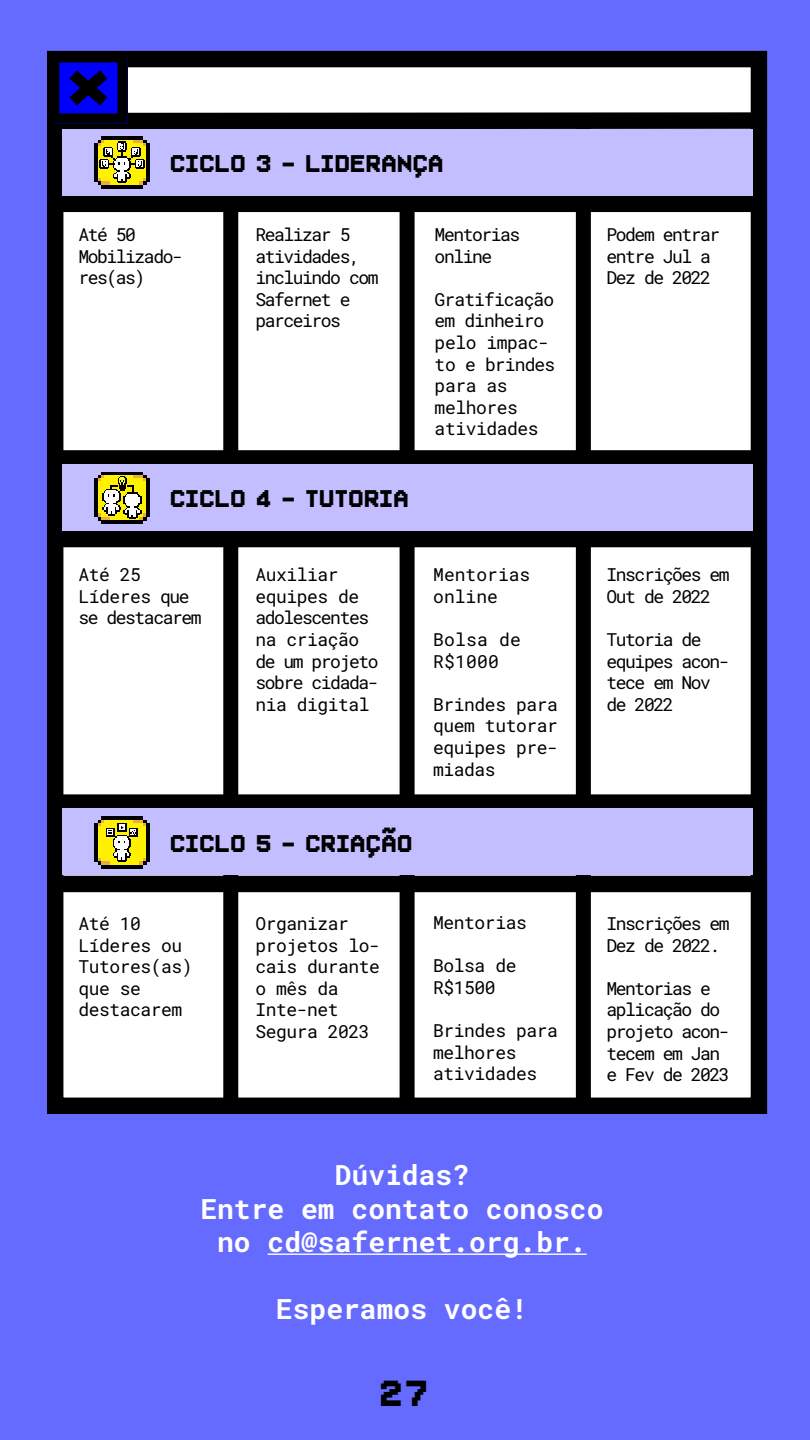
<style>
.page{position:relative;width:810px;height:1440px;background:#666bff}
.page>*{position:absolute;margin:0;border:0;box-sizing:border-box;transform-origin:0 0}
.t1{font:45px "Superstar";color:#000}
.t2{font:30px "Superstar";letter-spacing:.02em;color:#000}
.t3{font:700 28px/33.6px "Roboto Mono";color:#fff;text-align:center}
.t4{font:18px/21.6px "Roboto Mono";letter-spacing:-.025em;color:#000}
.t5{font:18px/21.6px "Roboto Mono";letter-spacing:-.08em;color:#000}
.t6{font:18px/21.6px "Roboto Mono";letter-spacing:-.05em;color:#000;text-align:justify}
.t7{font:18px/21.6px "Roboto Mono";color:#000}
.t8{font:18px/21.6px "Roboto Mono";letter-spacing:.01em;color:#000}
</style>
<div class="page">
<div style="left:55px;top:59px;width:704px;height:1047px;background:#fff"></div>
<div style="left:47px;top:51px;width:720px;height:1063px;border:16px solid #000"></div>
<div style="left:223px;top:121px;width:15px;height:982px;background:#000"></div>
<div style="left:400px;top:121px;width:15px;height:982px;background:#000"></div>
<div style="left:576px;top:121px;width:15px;height:982px;background:#000"></div>
<div style="left:54px;top:196px;width:709px;height:16px;background:#000"></div>
<div style="left:54px;top:531px;width:709px;height:16px;background:#000"></div>
<div style="left:54px;top:876px;width:709px;height:16px;background:#000"></div>
<div style="left:56px;top:450px;width:708px;height:15px;background:#000"></div>
<div style="left:56px;top:794px;width:708px;height:15px;background:#000"></div>
<div style="left:62px;top:129px;width:690px;height:67px;background:#c3beff"></div>
<div style="left:62px;top:465px;width:690px;height:66px;background:#c3beff"></div>
<div style="left:62px;top:809px;width:690px;height:66px;background:#c3beff"></div>
<svg style="left:47px;top:52px;width:721px;height:136px"></svg>
<svg style="left:95px;top:472px;width:54px;height:51px;background:#a1993c"></svg>
<svg style="left:95px;top:817px;width:54px;height:51px;background:#ada32d"></svg>
<hr style="left:268px;top:1254px;width:319px;height:1px;background:#fff">
<h2 class="t2" style="left:171px;top:144px;width:275px">Ciclo 3 - Liderança</h2>
<p class="t5" style="left:78px;top:223px;width:106px">Até 50<br>Mobilizado&shy;res(as)</p>
<p class="t5" style="left:607px;top:223px;width:115px">Podem entrar entre Jul a<br>Dez de 2022</p>
<p class="t5" style="left:255px;top:223px;width:125px">Realizar 5 atividades, incluindo com<br>Safernet e parceiros</p>
<p class="t5" style="left:435px;top:223px;width:87px">Mentorias online</p>
<p class="t4" style="left:435px;top:288px;width:122px">Gratificação em dinheiro pelo impac&shy;to e brindes para as melhores atividades</p>
<h2 class="t2" style="left:171px;top:479px;width:240px">Ciclo 4 - Tutoria</h2>
<p class="t5" style="left:78px;top:563px;width:125px">Até 25<br>Líderes que se destacarem</p>
<p class="t4" style="left:255px;top:563px;width:125px">Auxiliar equipes de adolescentes na criação de um projeto sobre cidada&shy;nia digital</p>
<p class="t7" style="left:433px;top:563px;width:99px">Mentorias online</p>
<p class="t8" style="left:433px;top:628px;width:89px">Bolsa de<br>R$1000</p>
<p class="t6" style="left:433px;top:693px;width:126px">Brindes para quem tutorar equipes pre&shy;miadas</p>
<h2 class="t2" style="left:171px;top:824px;width:244px">Ciclo 5 - Criação</h2>
<p class="t4" style="left:78px;top:912px;width:116px">Até 10<br>Líderes ou<br>Tutores(as) que se destacarem</p>
<p class="t4" style="left:255px;top:912px;width:126px">Organizar projetos lo&shy;cais durante o mês da<br>Inte-net<br>Segura 2023</p>
<p class="t4" style="left:433px;top:911px;width:95px">Mentorias</p>
<p class="t4" style="left:433px;top:954px;width:85px">Bolsa de<br>R$1500</p>
<p class="t4" style="left:433px;top:1019px;width:126px">Brindes para melhores atividades</p>
<p class="t5" style="left:607px;top:563px;width:125px">Inscrições em<br>Out de 2022</p>
<p class="t5" style="left:607px;top:628px;width:125px">Tutoria de equipes acon&shy;tece em Nov de 2022</p>
<p class="t5" style="left:607px;top:912px;width:125px">Inscrições em<br>Dez de 2022.</p>
<p class="t5" style="left:607px;top:977px;width:125px">Mentorias e aplicação do projeto acon&shy;tecem em Jan e Fev de 2023</p>
<h3 class="t3" style="left:200px;top:1157px;width:405px">Dúvidas?<br>Entre em contato conosco no cd@safernet.org.br.</h3>
<h3 class="t3" style="left:276px;top:1292px;width:253px">Esperamos você!</h3>
<h1 class="t1" style="left:381px;top:1364px;width:49px">27</h1>
</div>
